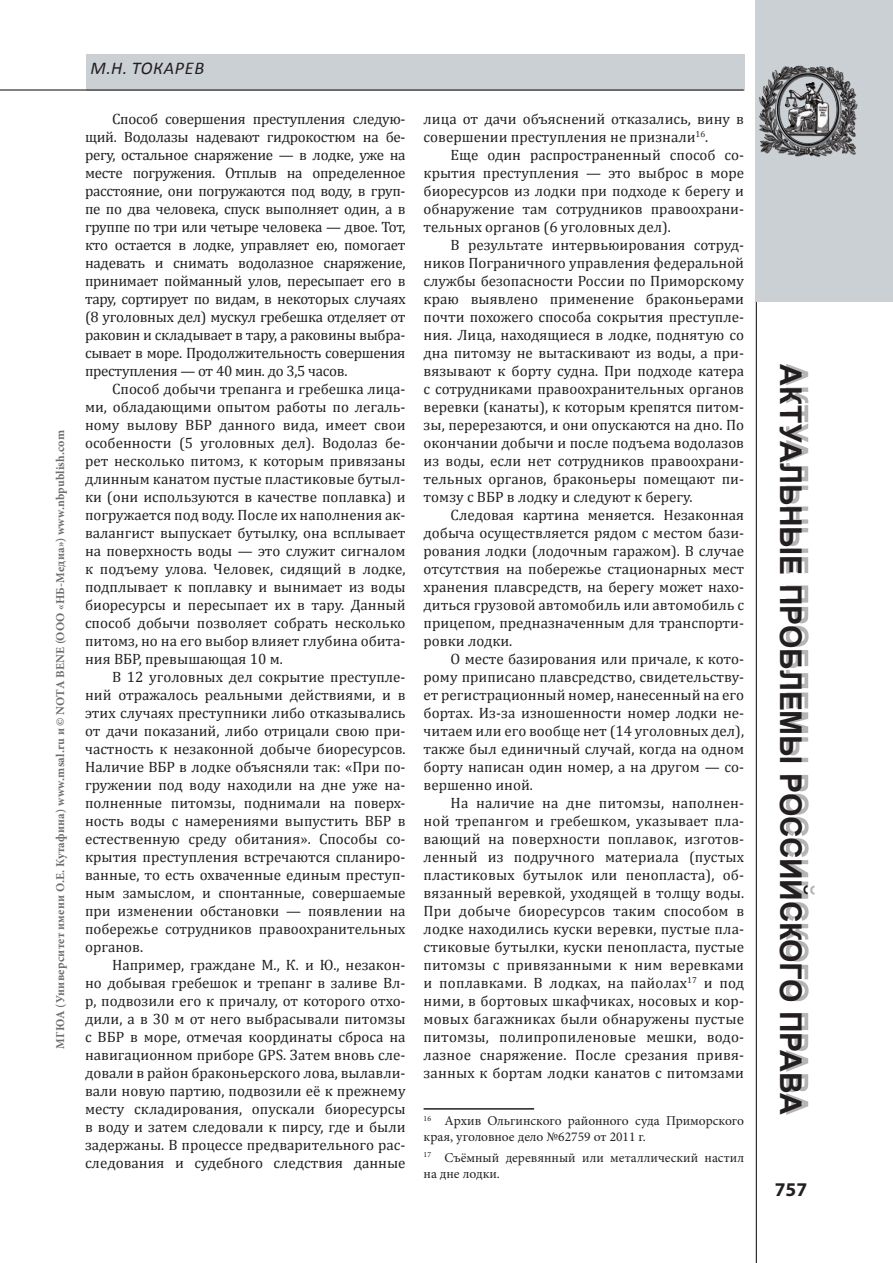
<style>
.page{position:relative;width:893px;height:1263px;background:#fff}
.page>*{position:absolute;margin:0;border:0;box-sizing:border-box;transform-origin:0 0}
.t1{font:700 30px "Arial";letter-spacing:-.005em;color:#231f20}
.t2{font:700 19.5px "Myriad Pro";color:#231f20}
.t3{font:italic 18px "Calibri";color:#231f20}
.t4{font:15px/18px "Cambria";color:#231f20;text-align:justify}
.t5{font:13.5px/16.2px "Minion Pro";color:#231f20}
.t6{font:700 12px "Minion Pro";letter-spacing:.02em;color:#6c6d70}
</style>
<div class="page">
<hr style="left:756px;top:0;width:1px;height:1263px;background:#231f20">
<div style="left:786px;top:364px;width:28px;height:751px;background:#231f20;opacity:.33"></div>
<div style="left:757px;top:0;width:136px;height:301px;background:#cad0d4"></div>
<div style="left:563px;top:54px;width:182px;height:36px;background:#cad0d4"></div>
<div style="left:86px;top:54px;width:477px;height:36px;background:#cad0d4"></div>
<hr style="left:0;top:89px;width:744px;height:2px;background:#231f20">
<img style="left:755px;top:54px;width:103px;height:111px">
<hr style="left:424px;top:1108px;width:110px;height:1px;background:#231f20">
<p class="t6" style="left:52px;top:1048px;width:620px;rotate:-90deg">МГЮА (Университет имени О.Е. Кутафина) www.msal.ru и © NOTA BENE (ООО «НБ-Медиа») www.nbpublish.com</p>
<p class="t3" style="left:91px;top:57px;width:44px">м.Н. токарев</p>
<p class="t4" style="left:85px;top:110px;width:322px;text-indent:27px">Способ совершения преступления следую&shy;щий. Водолазы надевают гидрокостюм на бе&shy;регу, остальное снаряжение — в лодке, уже на месте погружения. Отплыв на определенное расстояние, они погружаются под воду, в груп&shy;пе по два человека, спуск выполняет один, а в группе по три или четыре человека — двое. Тот, кто остается в лодке, управляет ею, помогает надевать и снимать водолазное снаряжение, принимает пойманный улов, пересыпает его в тару, сортирует по видам, в некоторых случаях (8 уголовных дел) мускул гребешка отделяет от раковин и складывает в тару, а раковины выбра&shy;сывает в море. Продолжительность совершения преступления — от 40 мин. до 3,5 часов.</p>
<p class="t4" style="left:85px;top:380px;width:322px;text-indent:27px">Способ добычи трепанга и гребешка лица&shy;ми, обладающими опытом работы по легаль&shy;ному вылову ВБР данного вида, имеет свои особенности (5 уголовных дел). Водолаз бе&shy;рет несколько питомз, к которым привязаны длинным канатом пустые пластиковые бутыл&shy;ки (они используются в качестве поплавка) и погружается под воду. После их наполнения ак&shy;валангист выпускает бутылку, она всплывает на поверхность воды — это служит сигналом к подъему улова. Человек, сидящий в лодке, подплывает к поплавку и вынимает из воды биоресурсы и пересыпает их в тару. Данный способ добычи позволяет собрать несколько питомз, но на его выбор влияет глубина обита&shy;ния ВБР, превышающая 10 м.</p>
<p class="t4" style="left:85px;top:668px;width:322px;text-indent:27px">В 12 уголовных дел сокрытие преступле&shy;ний отражалось реальными действиями, и в этих случаях преступники либо отказывались от дачи показаний, либо отрицали свою при&shy;частность к незаконной добыче биоресурсов.<br>Наличие ВБР в лодке объясняли так: «При по&shy;гружении под воду находили на дне уже на&shy;полненные питомзы, поднимали на поверх&shy;ность воды с намерениями выпустить ВБР в естественную среду обитания». Способы со&shy;крытия преступления встречаются спланиро&shy;ванные, то есть охваченные единым преступ&shy;ным замыслом, и спонтанные, совершаемые при изменении обстановки — появлении на побережье сотрудников правоохранительных органов.</p>
<p class="t4" style="left:85px;top:956px;width:322px;text-indent:27px">Например, граждане М., К. и Ю., незакон&shy;но добывая гребешок и трепанг в заливе Вл&shy;р, подвозили его к причалу, от которого отхо&shy;дили, а в 30 м от него выбрасывали питомзы с ВБР в море, отмечая координаты сброса на навигационном приборе GPS. Затем вновь сле&shy;довали в район браконьерского лова, вылавли&shy;вали новую партию, подвозили её к прежнему месту складирования, опускали биоресурсы в воду и затем следовали к пирсу, где и были задержаны. В процессе предварительного рас&shy;следования и судебного следствия данные</p>
<p class="t4" style="left:424px;top:110px;width:322px">лица от дачи объяснений отказались, вину в совершении преступления не признали<sup>16</sup>.</p>
<p class="t4" style="left:424px;top:146px;width:322px;text-indent:27px">Еще один распространенный способ со&shy;крытия преступления — это выброс в море биоресурсов из лодки при подходе к берегу и обнаружение там сотрудников правоохрани&shy;тельных органов (6 уголовных дел).</p>
<p class="t4" style="left:424px;top:236px;width:322px;text-indent:27px">В результате интервьюирования сотруд&shy;ников Пограничного управления федеральной службы безопасности России по Приморскому краю выявлено применение браконьерами почти похожего способа сокрытия преступле&shy;ния. Лица, находящиеся в лодке, поднятую со дна питомзу не вытаскивают из воды, а при&shy;вязывают к борту судна. При подходе катера с сотрудниками правоохранительных органов веревки (канаты), к которым крепятся питом&shy;зы, перерезаются, и они опускаются на дно. По окончании добычи и после подъема водолазов из воды, если нет сотрудников правоохрани&shy;тельных органов, браконьеры помещают пи&shy;томзу с ВБР в лодку и следуют к берегу.</p>
<p class="t4" style="left:424px;top:506px;width:322px;text-indent:27px">Следовая картина меняется. Незаконная добыча осуществляется рядом с местом бази&shy;рования лодки (лодочным гаражом). В случае отсутствия на побережье стационарных мест хранения плавсредств, на берегу может нахо&shy;диться грузовой автомобиль или автомобиль с прицепом, предназначенным для транспорти&shy;ровки лодки.</p>
<p class="t4" style="left:424px;top:650px;width:322px;text-indent:27px">О месте базирования или причале, к кото&shy;рому приписано плавсредство, свидетельству&shy;ет регистрационный номер, нанесенный на его бортах. Из-за изношенности номер лодки не&shy;читаем или его вообще нет (14 уголовных дел), также был единичный случай, когда на одном борту написан один номер, а на другом — со&shy;вершенно иной.</p>
<p class="t4" style="left:424px;top:794px;width:322px;text-indent:27px">На наличие на дне питомзы, наполнен&shy;ной трепангом и гребешком, указывает пла&shy;вающий на поверхности поплавок, изготов&shy;ленный из подручного материала (пустых пластиковых бутылок или пенопласта), об&shy;вязанный веревкой, уходящей в толщу воды.<br>При добыче биоресурсов таким способом в лодке находились куски веревки, пустые пла&shy;стиковые бутылки, куски пенопласта, пустые питомзы с привязанными к ним веревками и поплавками. В лодках, на пайолах<sup>17</sup> и под ними, в бортовых шкафчиках, носовых и кор&shy;мовых багажниках были обнаружены пустые питомзы, полипропиленовые мешки, водо&shy;лазное снаряжение. После срезания привя&shy;занных к бортам лодки канатов с питомзами</p>
<p class="t5" style="left:424px;top:1113px;width:322px"><sup>16</sup> Архив Ольгинского районного суда Приморского края, уголовное дело №62759 от 2011 г.</p>
<p class="t5" style="left:424px;top:1149px;width:322px"><sup>17</sup> Съёмный деревянный или металлический настил на дне лодки.</p>
<h1 class="t1" style="left:810px;top:364px;width:747px;rotate:90deg">Актуальные проблемы российского права</h1>
<h2 class="t2" style="left:775px;top:1177px;width:34px">757</h2>
</div>
